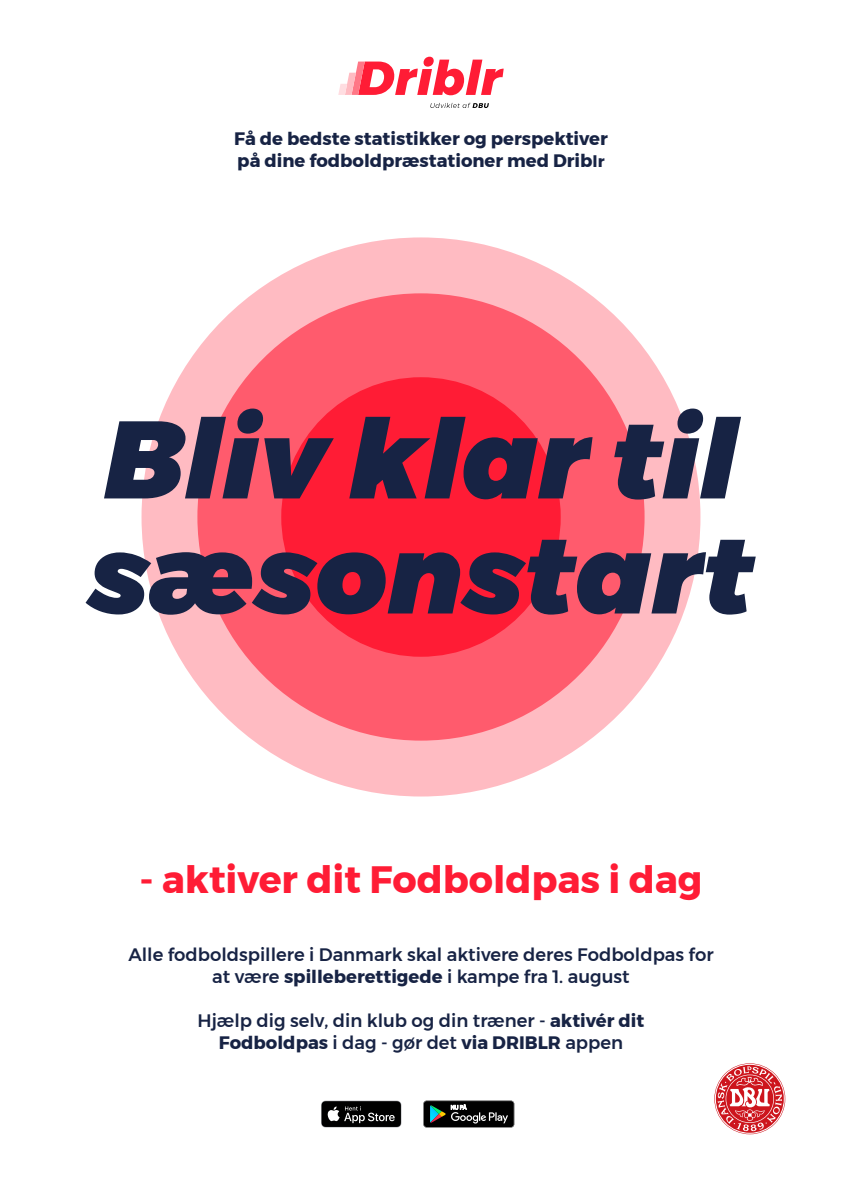
<style>
.page{position:relative;width:842px;height:1191px;background:#fff}
.page>*{position:absolute;margin:0;border:0;box-sizing:border-box;transform-origin:0 0}
.t1{font:italic 900 110px/115px "Montserrat";color:#172344}
.t2{font:700 38px "Montserrat";color:#ff1c35}
.t3{font:500 18px/22px "Montserrat";color:#172344;text-align:center}
.t4{font:700 18px "Montserrat";color:#172344}
.s1{font-size:16px}
.s2{font-weight:700}
</style>
<div class="page">
<div style="left:142px;top:237px;width:558px;height:559px;background:#ffbbc2;border-radius:50%"></div>
<div style="left:197px;top:293px;width:447px;height:447px;background:#ff5b6d;border-radius:50%"></div>
<div style="left:281px;top:377px;width:280px;height:280px;background:#ff1c35;border-radius:50%"></div>
<svg style="left:321px;top:1100px;width:80px;height:27px;background:#2e2e2e"></svg>
<svg style="left:423px;top:1100px;width:91px;height:27px;background:#282e2d"></svg>
<svg style="left:714px;top:1063px;width:71px;height:71px"></svg>
<svg style="left:338px;top:57px;width:166px;height:38px"></svg>
<svg style="left:430px;top:103px;width:59px;height:5px"></svg>
<p class="t4" style="left:234px;top:125px;width:375px">Få de bedste statistikker og perspektiver</p>
<p class="t4" style="left:237px;top:147px;width:369px">på dine fodboldpræstationer med Drib<span class="s1">lr</span></p>
<p class="t1" style="left:88px;top:403px;width:667px">Bliv klar til sæsonstart</p>
<p class="t2" style="left:139px;top:849px;width:565px">- aktiver dit Fodboldpas i dag</p>
<p class="t3" style="left:128px;top:943px;width:587px">Alle fodboldspillere i Danmark skal aktivere deres Fodboldpas for</p>
<p class="t3" style="left:212px;top:965px;width:419px">at være <span class="s2">spilleberettigede</span> i kampe fra 1. august</p>
<p class="t3" style="left:198px;top:1009px;width:448px">Hjælp dig selv, din klub og din træner - <span class="s2">aktivér dit<br>Fodboldpas</span> i dag - gør det <span class="s2">via DRIBLR</span> appen</p>
</div>
